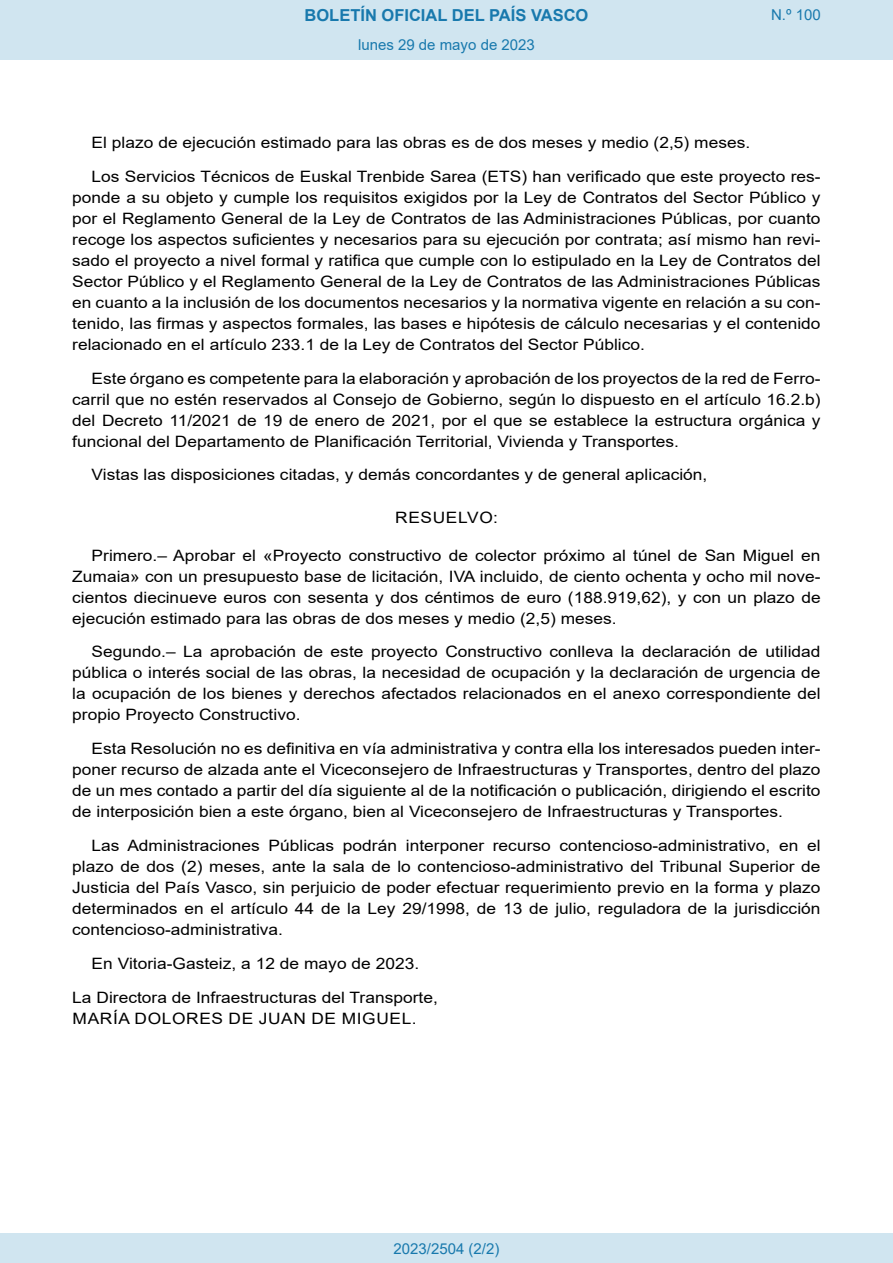
<style>
.page{position:relative;width:893px;height:1263px;background:#fff}
.page>*{position:absolute;margin:0;border:0;box-sizing:border-box;transform-origin:0 0}
.t1{font:700 16.5px "Arial";color:#1879ad}
.BOPVDetalle{font:15.6px/21px "Arial";color:#000;text-align:justify;scale:1.11 1}
.BOPVFirmaPuesto{font:15.6px "Arial";color:#000;scale:1.11 1}
.BOPVFirmaLugFec{font:15.6px "Arial";color:#000;scale:1.11 1}
.BOPVFirmaNombre{font:15.6px "Arial";letter-spacing:.035em;color:#000;scale:1.11 1}
.BOPVClave{font:15.6px "Arial";letter-spacing:.035em;color:#000;scale:1.11 1}
.Paginacion_Centro{font:15px "Arial";color:#1879ad}
</style>
<div class="page">
<div style="left:0;top:0;width:893px;height:60px;background:#d0e5f0"></div>
<div style="left:0;top:1233px;width:893px;height:30px;background:#d0e5f0"></div>
<p class="t1" style="left:305px;top:3px;width:285px">BOLETÍN OFICIAL DEL PAÍS VASCO</p>
<p class="Paginacion_Centro" style="left:358px;top:35px;width:178px">lunes 29 de mayo de 2023</p>
<p class="Paginacion_Centro" style="left:771px;top:5px;width:51px">N.º 100</p>
<p class="BOPVDetalle" style="left:92px;top:132px;width:595px">El plazo de ejecución estimado para las obras es de dos meses y medio (2,5) meses.</p>
<p class="BOPVDetalle" style="left:72px;top:166px;width:676px;text-indent:19px">Los Servicios Técnicos de Euskal Trenbide Sarea (ETS) han verificado que este proyecto res&shy;ponde a su objeto y cumple los requisitos exigidos por la Ley de Contratos del Sector Público y por el Reglamento General de la Ley de Contratos de las Administraciones Públicas, por cuanto recoge los aspectos suficientes y necesarios para su ejecución por contrata; así mismo han revi&shy;sado el proyecto a nivel formal y ratifica que cumple con lo estipulado en la Ley de Contratos del Sector Público y el Reglamento General de la Ley de Contratos de las Administraciones Públicas en cuanto a la inclusión de los documentos necesarios y la normativa vigente en relación a su con&shy;tenido, las firmas y aspectos formales, las bases e hipótesis de cálculo necesarias y el contenido relacionado en el artículo 233.1 de la Ley de Contratos del Sector Público.</p>
<p class="BOPVDetalle" style="left:72px;top:368px;width:676px;text-indent:19px">Este órgano es competente para la elaboración y aprobación de los proyectos de la red de Ferro&shy;carril que no estén reservados al Consejo de Gobierno, según lo dispuesto en el artículo 16.2.b) del Decreto 11/2021 de 19 de enero de 2021, por el que se establece la estructura orgánica y funcional del Departamento de Planificación Territorial, Vivienda y Transportes.</p>
<p class="BOPVDetalle" style="left:92px;top:464px;width:556px">Vistas las disposiciones citadas, y demás concordantes y de general aplicación,</p>
<p class="BOPVClave" style="left:395px;top:506px;width:94px">RESUELVO:</p>
<p class="BOPVDetalle" style="left:72px;top:545px;width:676px;text-indent:19px">Primero.– Aprobar el «Proyecto constructivo de colector próximo al túnel de San Miguel en Zumaia» con un presupuesto base de licitación, IVA incluido, de ciento ochenta y ocho mil nove&shy;cientos diecinueve euros con sesenta y dos céntimos de euro (188.919,62), y con un plazo de ejecución estimado para las obras de dos meses y medio (2,5) meses.</p>
<p class="BOPVDetalle" style="left:72px;top:641px;width:676px;text-indent:19px">Segundo.– La aprobación de este proyecto Constructivo conlleva la declaración de utilidad pública o interés social de las obras, la necesidad de ocupación y la declaración de urgencia de la ocupación de los bienes y derechos afectados relacionados en el anexo correspondiente del propio Proyecto Constructivo.</p>
<p class="BOPVDetalle" style="left:72px;top:738px;width:676px;text-indent:19px">Esta Resolución no es definitiva en vía administrativa y contra ella los interesados pueden inter&shy;poner recurso de alzada ante el Viceconsejero de Infraestructuras y Transportes, dentro del plazo de un mes contado a partir del día siguiente al de la notificación o publicación, dirigiendo el escrito de interposición bien a este órgano, bien al Viceconsejero de Infraestructuras y Transportes.</p>
<p class="BOPVDetalle" style="left:72px;top:835px;width:676px;text-indent:19px">Las Administraciones Públicas podrán interponer recurso contencioso-administrativo, en el plazo de dos (2) meses, ante la sala de lo contencioso-administrativo del Tribunal Superior de Justicia del País Vasco, sin perjuicio de poder efectuar requerimiento previo en la forma y plazo determinados en el artículo 44 de la Ley 29/1998, de 13 de julio, reguladora de la jurisdicción contencioso-administrativa.</p>
<p class="BOPVFirmaLugFec" style="left:92px;top:952px;width:297px">En Vitoria-Gasteiz, a 12 de mayo de 2023.</p>
<p class="BOPVFirmaPuesto" style="left:72px;top:986px;width:331px">La Directora de Infraestructuras del Transporte,</p>
<p class="BOPVFirmaNombre" style="left:73px;top:1007px;width:311px">MARÍA DOLORES DE JUAN DE MIGUEL.</p>
<p class="Paginacion_Centro" style="left:393px;top:1238px;width:107px">2023/2504 (2/2)</p>
</div>
